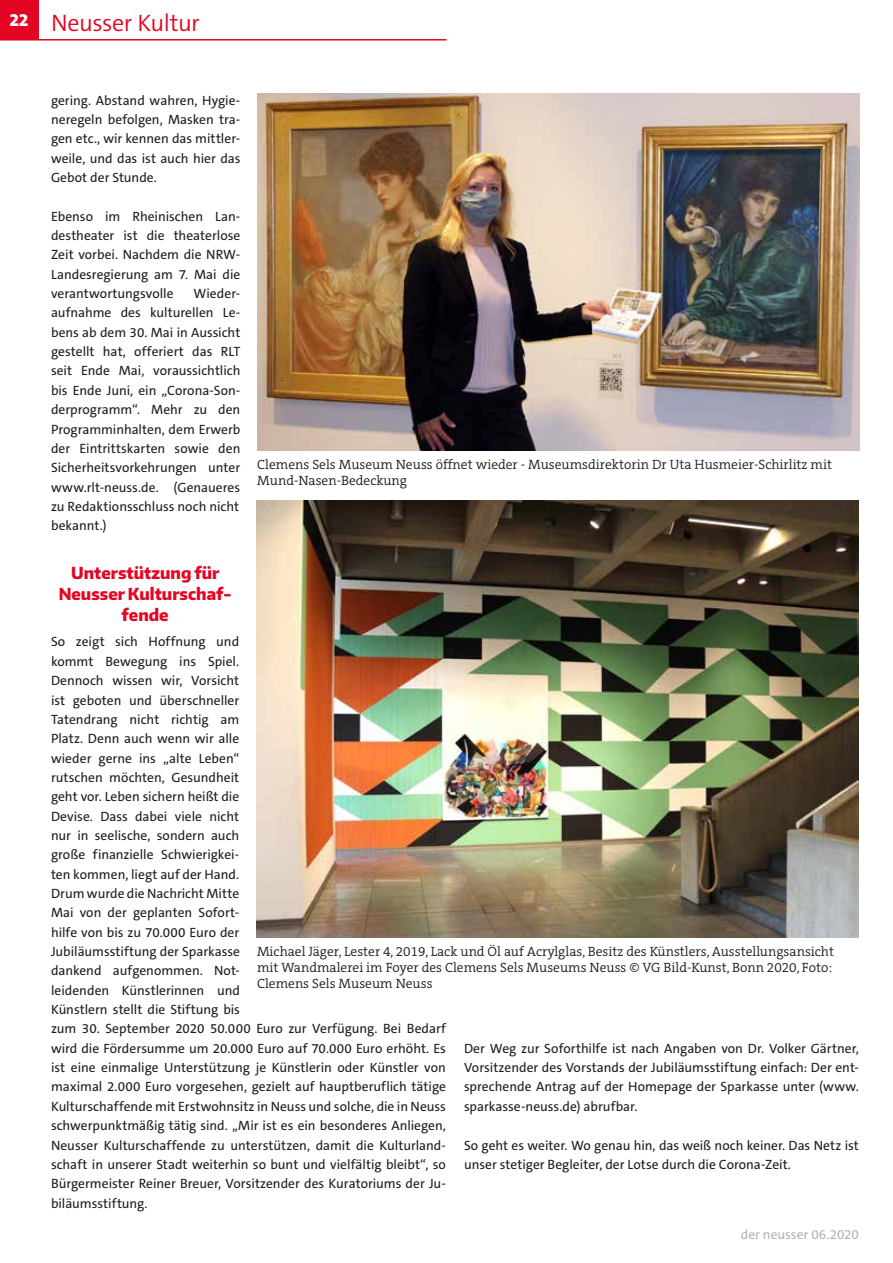
<style>
.page{position:relative;width:893px;height:1263px;background:#fff}
.page>*{position:absolute;margin:0;border:0;box-sizing:border-box;transform-origin:0 0}
.t1{font:300 24px "The Sans C5";letter-spacing:-.025em;color:#e40522}
.t2{font:800 18px "The Sans C5";color:#fff}
.t3{font:800 16.5px/21px "Encode Sans Narrow";color:#e40522;text-align:center}
.t4{font:13.5px/19.4px "The Sans C5";color:#1d1d1b;text-align:justify}
.t5{font:300 13.5px/16.2px "The Serif C5";color:#1d1d1b}
.t6{font:13.5px "The Sans C5";color:#b2b2b2}
</style>
<div class="page">
<hr style="left:0;top:39px;width:446px;height:2px;background:#e40522">
<div style="left:0;top:0;width:38px;height:40px;background:#e40522"></div>
<img style="left:256px;top:500px;width:603px;height:437px">
<img style="left:257px;top:94px;width:602px;height:357px">
<h2 class="t2" style="left:9px;top:8px;width:21px">22</h2>
<h1 class="t1" style="left:51px;top:8px;width:150px">Neusser Kultur</h1>
<p class="t4" style="left:51px;top:90px;width:191px">gering. Abstand wahren, Hygie&shy;neregeln befolgen, Masken tra&shy;gen etc., wir kennen das mittler&shy;weile, und das ist auch hier das Gebot der Stunde.</p>
<p class="t4" style="left:51px;top:207px;width:191px">Ebenso im Rheinischen Lan&shy;destheater ist die theaterlose Zeit vorbei. Nachdem die NRW-Landesregierung am 7. Mai die verantwortungsvolle</p>
<p class="t4" style="left:51px;top:284px;width:191px;text-indent:142px">Wieder&shy;aufnahme des kulturellen Le&shy;bens ab dem 30. Mai in Aussicht gestellt hat, offeriert das RLT seit Ende Mai, voraussichtlich bis Ende Juni, ein „Corona-Son&shy;derprogramm“. Mehr zu den Programminhalten, dem Erwerb der Eintrittskarten sowie den Sicherheitsvorkehrungen unter www.rlt-neuss.de. (Genaueres zu Redaktionsschluss noch nicht bekannt.)</p>
<p class="t3" style="left:59px;top:562px;width:174px">Unterstützung für<br>Neusser Kulturschaf&shy;fende</p>
<p class="t4" style="left:51px;top:632px;width:396px;text-align:left">So zeigt sich Hoffnung und<br>kommt Bewegung ins Spiel.<br>Dennoch wissen wir, Vorsicht<br>ist geboten und überschneller<br>Tatendrang nicht richtig am<br>Platz. Denn auch wenn wir alle<br>wieder gerne ins „alte Leben“<br>rutschen möchten, Gesundheit<br>geht vor. Leben sichern heißt die<br>Devise. Dass dabei viele nicht<br>nur in seelische, sondern auch<br>große finanzielle Schwierigkei-<br>ten kommen, liegt auf der Hand.<br>Drum wurde die Nachricht Mitte<br>Mai von der geplanten Sofort-<br>hilfe von bis zu 70.000 Euro der<br>Jubiläumsstiftung der Sparkasse<br>dankend aufgenommen. Not-<br>leidenden Künstlerinnen und<br>Künstlern stellt die Stiftung bis<br>zum 30. September 2020 50.000 Euro zur Verfügung. Bei Bedarf wird die Fördersumme um 20.000 Euro auf 70.000 Euro erhöht. Es ist eine einmalige Unterstützung je Künstlerin oder Künstler von maximal 2.000 Euro vorgesehen, gezielt auf hauptberuflich tätige Kulturschaffende mit Erstwohnsitz in Neuss und solche, die in Neuss schwerpunktmäßig tätig sind. „Mir ist es ein besonderes Anliegen, Neusser Kulturschaffende zu unterstützen, damit die Kulturland&shy;schaft in unserer Stadt weiterhin so bunt und vielfältig bleibt“, so Bürgermeister Reiner Breuer, Vorsitzender des Kuratoriums der Ju&shy;biläumsstiftung.</p>
<p class="t5" style="left:257px;top:457px;width:576px">Clemens Sels Museum Neuss öffnet wieder - Museumsdirektorin Dr Uta Husmeier-Schirlitz mit<br>Mund-Nasen-Bedeckung</p>
<p class="t5" style="left:257px;top:943px;width:578px">Michael Jäger, Lester 4, 2019, Lack und Öl auf Acrylglas, Besitz des Künstlers, Ausstellungsansicht mit Wandmalerei im Foyer des Clemens Sels Museums Neuss © VG Bild-Kunst, Bonn 2020, Foto:<br>Clemens Sels Museum Neuss</p>
<p class="t4" style="left:464px;top:1038px;width:396px">Der Weg zur Soforthilfe ist nach Angaben von Dr. Volker Gärtner, Vorsitzender des Vorstands der Jubiläumsstiftung einfach: Der ent&shy;sprechende Antrag auf der Homepage der Sparkasse unter (www. sparkasse-neuss.de) abrufbar.</p>
<p class="t4" style="left:464px;top:1135px;width:396px">So geht es weiter. Wo genau hin, das weiß noch keiner. Das Netz ist unser stetiger Begleiter, der Lotse durch die Corona-Zeit.</p>
<p class="t6" style="left:741px;top:1226px;width:120px">der neusser 06.2020</p>
</div>
